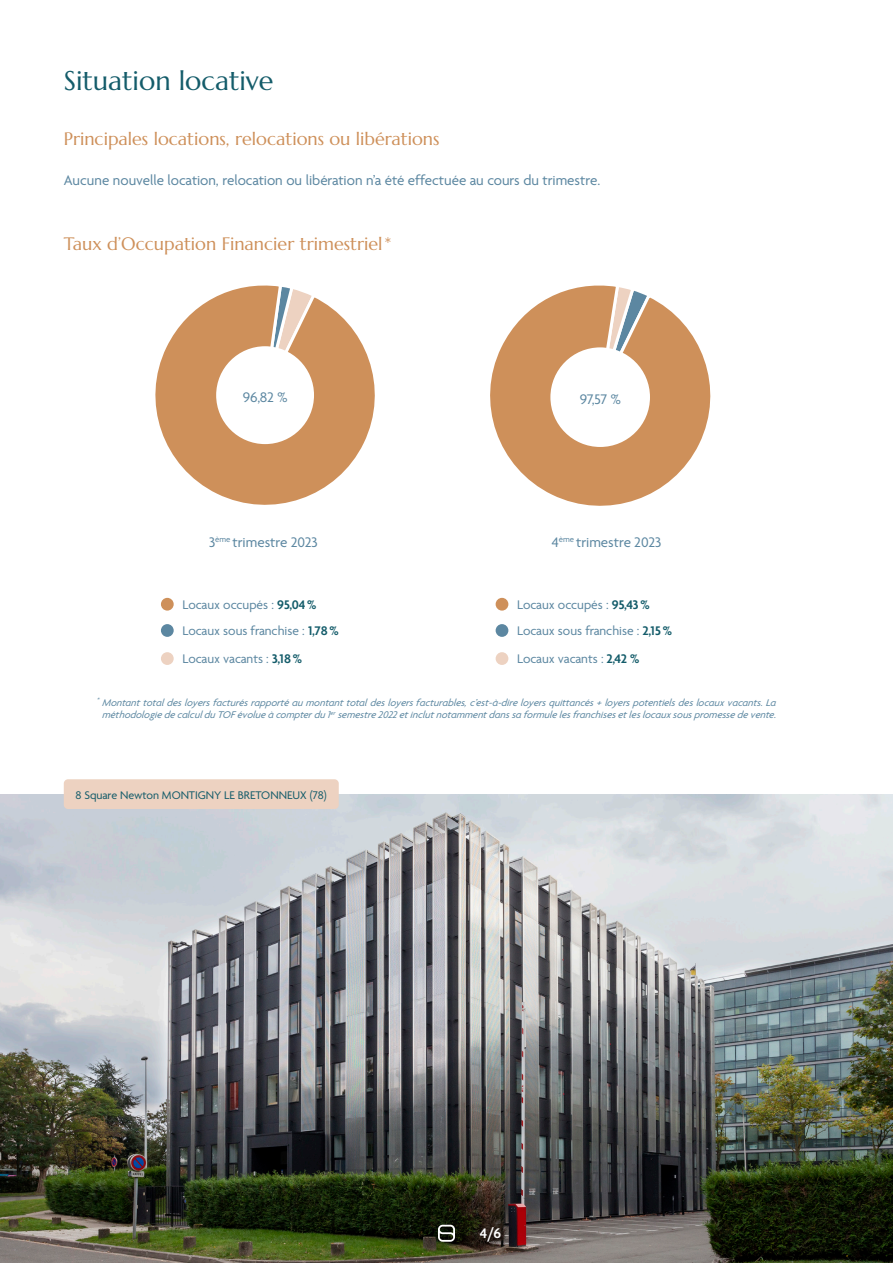
<style>
.page{position:relative;width:893px;height:1263px;background:#fff}
.page>*{position:absolute;margin:0;border:0;box-sizing:border-box;transform-origin:0 0}
.Titre_partie{font:27px "Marcellus";color:#145c6a}
.sous-partie{font:18px "Marcellus";color:#ce905a}
.t1{font:15px "Agenda One";color:#5c87a1}
.t2{font:600 15px "Agenda One";color:#fff}
.labeur_9pt{font:13.5px "Agenda One";color:#5c87a1}
.t3{font:12px "Agenda One";color:#145c6a}
.labeur_9pt-2{font:italic 10.5px/12.6px "Agenda One";color:#5c87a1;text-align:center}
.s1{font-weight:600;color:#145c6a}
</style>
<div class="page">
<img style="left:0;top:794px;width:893px;height:469px">
<div style="left:64px;top:779px;width:275px;height:30px;background:#edd2c1;border-radius:4px"></div>
<div style="left:161px;top:598px;width:13px;height:13px;background:#ce905a;border-radius:50%"></div>
<div style="left:161px;top:624px;width:13px;height:13px;background:#5c87a1;border-radius:50%"></div>
<div style="left:161px;top:652px;width:13px;height:13px;background:#edd2c1;border-radius:50%"></div>
<div style="left:496px;top:598px;width:12px;height:13px;background:#ce905a;border-radius:50%"></div>
<div style="left:496px;top:624px;width:12px;height:13px;background:#5c87a1;border-radius:50%"></div>
<div style="left:496px;top:652px;width:12px;height:13px;background:#edd2c1;border-radius:50%"></div>
<svg style="left:490px;top:285px;width:221px;height:221px"></svg>
<div style="left:550px;top:347px;width:100px;height:100px;background:#fff;border-radius:50%"></div>
<svg style="left:155px;top:285px;width:220px;height:220px"></svg>
<div style="left:216px;top:346px;width:98px;height:98px;background:#fff;border-radius:50%"></div>
<svg style="left:438px;top:1225px;width:17px;height:17px"></svg>
<p class="Titre_partie" style="left:64px;top:64px;width:211px">Situation locative</p>
<p class="sous-partie" style="left:64px;top:128px;width:377px">Principales locations, relocations ou libérations</p>
<p class="t1" style="left:64px;top:173px;width:538px">Aucune nouvelle location, relocation ou libération n’a été effectuée au cours du trimestre.</p>
<p class="sous-partie" style="left:64px;top:233px;width:329px">Taux d’Occupation Financier trimestriel*</p>
<p class="t1" style="left:243px;top:389px;width:46px">96,82 %</p>
<p class="t1" style="left:580px;top:391px;width:43px">97,57 %</p>
<p class="t1" style="left:209px;top:534px;width:110px">3<sup>ème</sup> trimestre 2023</p>
<p class="labeur_9pt" style="left:183px;top:597px;width:135px">Locaux occupés : <span class="s1">95,04%</span></p>
<p class="labeur_9pt" style="left:183px;top:624px;width:157px">Locaux sous franchise : <span class="s1">1,78%</span></p>
<p class="labeur_9pt" style="left:183px;top:652px;width:121px">Locaux vacants : <span class="s1">3,18%</span></p>
<p class="t1" style="left:552px;top:534px;width:111px">4<sup>ème</sup> trimestre 2023</p>
<p class="labeur_9pt" style="left:517px;top:597px;width:134px">Locaux occupés : <span class="s1">95,43%</span></p>
<p class="labeur_9pt" style="left:517px;top:624px;width:156px">Locaux sous franchise : <span class="s1">2,15%</span></p>
<p class="labeur_9pt" style="left:517px;top:652px;width:124px">Locaux vacants : <span class="s1">2,42 %</span></p>
<p class="labeur_9pt-2" style="left:96px;top:696px;width:683px"><sup>*</sup> Montant total des loyers facturés rapporté au montant total des loyers facturables, c’est-à-dire loyers quittancés + loyers potentiels des locaux vacants. La méthodologie de calcul du TOF évolue à compter du 1<sup>er</sup> semestre 2022 et inclut notamment dans sa formule les franchises et les locaux sous promesse de vente.</p>
<p class="t3" style="left:75px;top:788px;width:253px">8 Square Newton MONTIGNY LE BRETONNEUX (78)</p>
<p class="t2" style="left:480px;top:1225px;width:23px">4/6</p>
</div>
